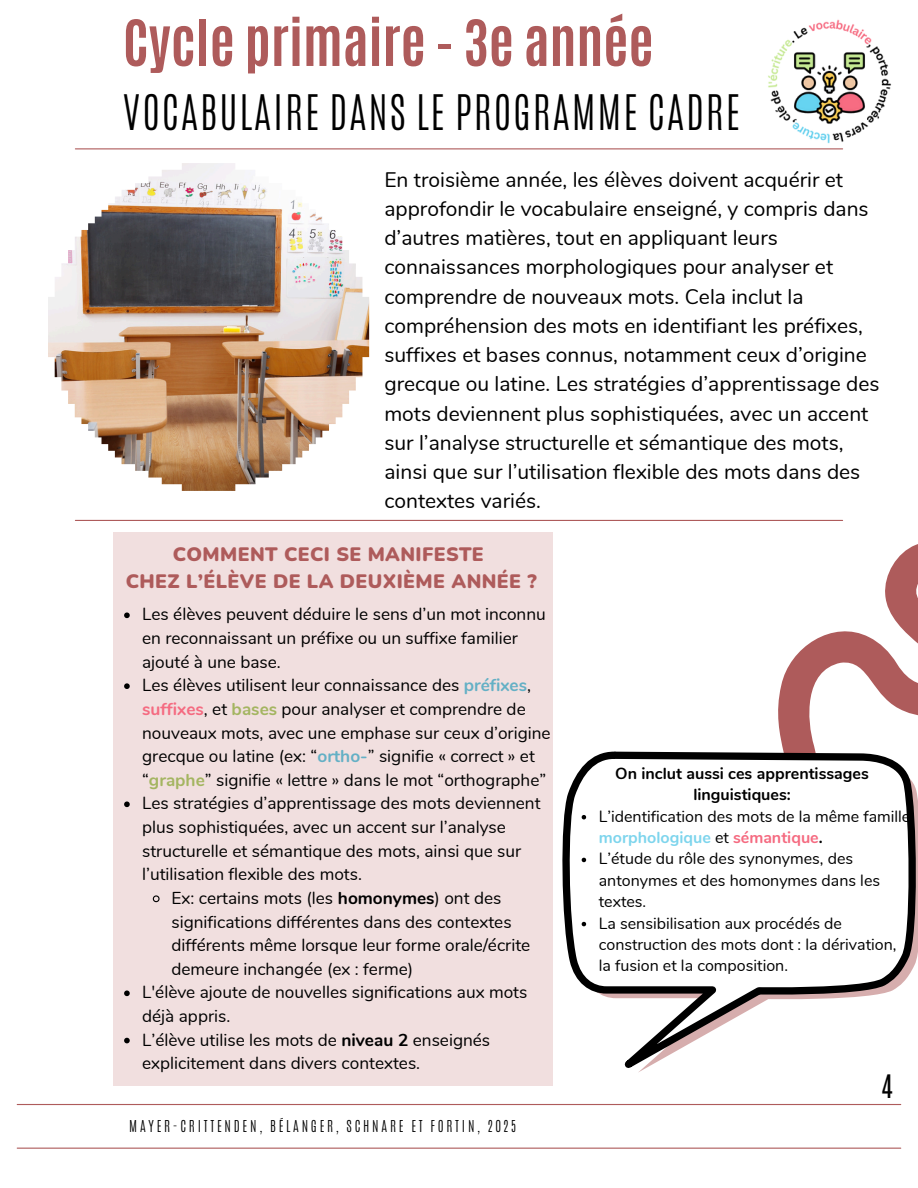
<style>
.page{position:relative;width:918px;height:1188px;background:#fff}
.page>*{position:absolute;margin:0;border:0;box-sizing:border-box;transform-origin:0 0}
.t1{font:700 54px "Antonio";color:#ae5b5b}
.t2{font:300 40.95px "Antonio";letter-spacing:.045em;color:#000}
.t3{font:27px "Antonio";color:#000}
.t4{font:21px/29.2px "Nunito";color:#000}
.t5{font:900 19.5px/27px "Nunito";letter-spacing:.02em;color:#ae5b5b;text-align:center}
.t6{font:17.25px/23.7px "Nunito";color:#000}
.t7{font:16.05px/21.3px "Nunito";color:#000}
.t8{font:700 16.05px/21.3px "Nunito";color:#000;text-align:center}
.t9{font:300 13.65px "Antonio";letter-spacing:.2em;color:#000}
.s1{font-weight:700;color:#64b0c5}
.s2{font-weight:700;color:#f56b81}
.s3{font-weight:700;color:#a4b561}
.s4{font-weight:700}
.s5{font-weight:700;color:#7ed5ed}
</style>
<div class="page">
<img style="left:48px;top:163px;width:321px;height:328px">
<hr style="left:75px;top:520px;width:768px;height:1px;background:#ae5b5b">
<svg style="left:611px;top:519px;width:307px;height:232px"></svg>
<hr style="left:75px;top:148px;width:768px;height:1px;background:#ae5b5b">
<img style="left:741px;top:19px;width:151px;height:131px">
<div style="left:113px;top:533px;width:440px;height:553px;background:#f1dfdf"></div>
<svg style="left:124px;top:613px;width:6px;height:5px"></svg>
<svg style="left:124px;top:683px;width:6px;height:6px"></svg>
<svg style="left:124px;top:802px;width:6px;height:5px"></svg>
<svg style="left:152px;top:895px;width:8px;height:8px"></svg>
<svg style="left:124px;top:991px;width:6px;height:5px"></svg>
<svg style="left:124px;top:1038px;width:6px;height:5px"></svg>
<svg style="left:563px;top:751px;width:352px;height:322px"></svg>
<svg style="left:582px;top:815px;width:4px;height:4px"></svg>
<svg style="left:582px;top:858px;width:4px;height:4px"></svg>
<svg style="left:582px;top:922px;width:4px;height:4px"></svg>
<hr style="left:17px;top:1148px;width:884px;height:1px;background:#ae5b5b">
<hr style="left:17px;top:1104px;width:884px;height:1px;background:#ae5b5b">
<p class="t1" style="left:123px;top:4px;width:532px">Cycle primaire - 3e année</p>
<h2 class="t2" style="left:123px;top:83px;width:618px">VOCABULAIRE DANS LE PROGRAMME CADRE</h2>
<h1 class="t4" style="left:384px;top:165px;width:497px">En troisième année, les élèves doivent acquérir et approfondir le vocabulaire enseigné, y compris dans d’autres matières, tout en appliquant leurs connaissances morphologiques pour analyser et comprendre de nouveaux mots. Cela inclut la compréhension des mots en identifiant les préfixes, suffixes et bases connus, notamment ceux d’origine grecque ou latine. Les stratégies d’apprentissage des mots deviennent plus sophistiquées, avec un accent sur l’analyse structurelle et sémantique des mots, ainsi que sur l’utilisation flexible des mots dans des contextes variés.</h1>
<p class="t5" style="left:126px;top:541px;width:412px">COMMENT CECI SE MANIFESTE<br>CHEZ L’ÉLÈVE DE LA DEUXIÈME ANNÉE ?</p>
<h4 class="t6" style="left:142px;top:603px;width:405px">Les élèves peuvent déduire le sens d’un mot inconnu en reconnaissant un préfixe ou un suffixe familier ajouté à une base.</h4>
<p class="t6" style="left:142px;top:674px;width:410px">Les élèves utilisent leur connaissance des <span class="s1">préfixes</span>, <span class="s2">suffixes</span>, et <span class="s3">bases</span> pour analyser et comprendre de nouveaux mots, avec une emphase sur ceux d’origine grecque ou latine (ex: “<span class="s1">ortho-</span>” signifie « correct » et “<span class="s3">graphe</span>” signifie « lettre » dans le mot “orthographe”</p>
<p class="t6" style="left:142px;top:792px;width:400px">Les stratégies d’apprentissage des mots deviennent plus sophistiquées, avec un accent sur l’analyse structurelle et sémantique des mots, ainsi que sur l’utilisation flexible des mots.</p>
<h3 class="t6" style="left:171px;top:886px;width:360px">Ex: certains mots (les <span class="s4">homonymes</span>) ont des significations différentes dans des contextes différents même lorsque leur forme orale/écrite demeure inchangée (ex : ferme)</h3>
<p class="t6" style="left:142px;top:981px;width:387px">L'élève ajoute de nouvelles significations aux mots déjà appris.</p>
<p class="t6" style="left:142px;top:1028px;width:350px">L’élève utilise les mots de <span class="s4">niveau 2</span> enseignés explicitement dans divers contextes.</p>
<h5 class="t9" style="left:129px;top:1117px;width:388px">MAYER-CRITTENDEN, BÉLANGER, SCHNARE ET FORTIN, 2025</h5>
<p class="t8" style="left:615px;top:763px;width:255px">On inclut aussi ces apprentissages linguistiques:</p>
<p class="t7" style="left:599px;top:806px;width:313px">L’identification des mots de la même famille <span class="s5">morphologique</span> et <span class="s2">sémantique</span><span class="s4">.</span></p>
<p class="t7" style="left:599px;top:849px;width:283px">L’étude du rôle des synonymes, des antonymes et des homonymes dans les textes.</p>
<p class="t7" style="left:599px;top:913px;width:299px">La sensibilisation aux procédés de construction des mots dont : la dérivation, la fusion et la composition.</p>
<p class="t3" style="left:881px;top:1067px;width:13px">4</p>
</div>
